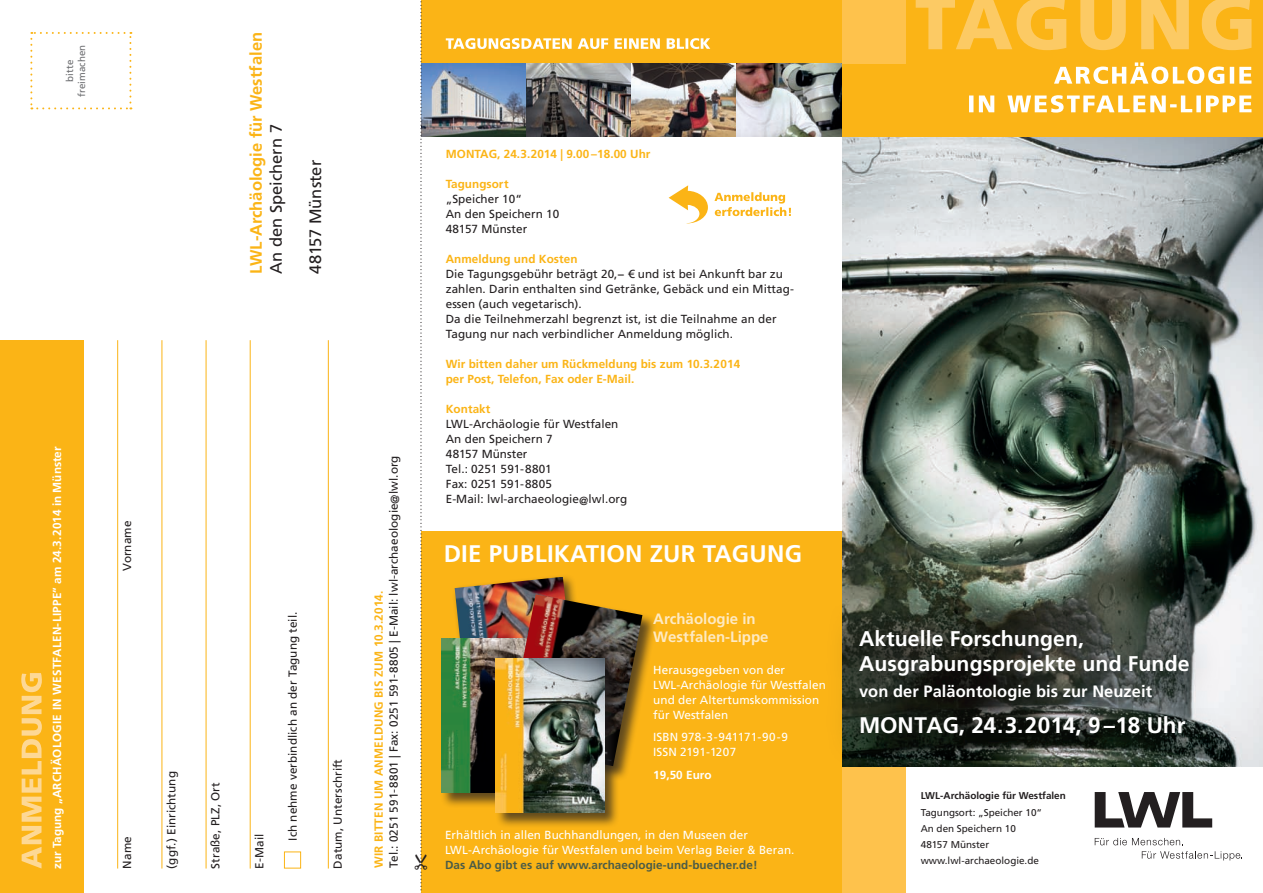
<style>
.page{position:relative;width:1263px;height:893px;background:#fff}
.page>*{position:absolute;margin:0;border:0;box-sizing:border-box;transform-origin:0 0}
.t1{font:700 24px "Frutiger LT Com";letter-spacing:.01em;color:#fff}
.t2{font:700 22.5px "Frutiger LT Com";color:#fff}
.t3{font:700 21.3px/25.2px "Frutiger LT Com";letter-spacing:.005em;color:#fff}
.t4{font:700 16.5px "Frutiger LT Com";color:#fbb416}
.t5{font:16.5px "Frutiger LT Com";color:#231f20}
.t6{font:700 16.35px "Frutiger LT Com";letter-spacing:.005em;color:#fff}
.t7{font:700 15px/18px "Frutiger LT Com";color:#feeac3}
.t8{font:11.7px/15px "Frutiger LT Com";letter-spacing:.005em;color:#231f20}
.t9{font:11.7px/15px "Frutiger LT Com";letter-spacing:.005em;color:#fff}
.t10{font:700 11.7px/15px "Frutiger LT Com";letter-spacing:.005em;color:#fbb416}
.t11{font:700 11.7px "Frutiger LT Com";letter-spacing:.005em;color:#fff}
.t12{font:700 11.7px "Frutiger LT Com";letter-spacing:.005em;color:#4c5c46}
.t13{font:9.9px/16.2px "Frutiger LT Com";color:#231f20}
.t14{font:700 9.9px "Frutiger LT Com";color:#231f20}
.t15{font:9.75px/12px "Frutiger LT Com";letter-spacing:.005em;color:#6c6d70;text-align:center}
</style>
<div class="page">
<div style="left:842px;top:766px;width:64px;height:127px;background:#fec24c"></div>
<img style="left:842px;top:136px;width:421px;height:630px">
<div style="left:421px;top:531px;width:421px;height:362px;background:#fbb416"></div>
<svg style="left:30px;top:32px;width:101px;height:77px"></svg>
<div style="left:842px;top:0;width:421px;height:136px;background:#fbb416"></div>
<svg style="left:916px;top:0;width:335px;height:50px"></svg>
<svg style="left:969px;top:95px;width:282px;height:18px"></svg>
<svg style="left:1054px;top:62px;width:197px;height:22px"></svg>
<img style="left:455px;top:577px;width:120px;height:61px">
<div style="left:440px;top:638px;width:126px;height:170px;background:#231f20;opacity:.7"></div>
<img style="left:441px;top:638px;width:65px;height:154px">
<div style="left:506px;top:594px;width:151px;height:187px;background:#231f20;opacity:.7"></div>
<img style="left:506px;top:594px;width:136px;height:172px">
<div style="left:0;top:340px;width:84px;height:553px;background:#fbb416"></div>
<hr style="left:117px;top:340px;width:1px;height:528px;background:#fbb416">
<hr style="left:162px;top:340px;width:1px;height:528px;background:#fbb416">
<hr style="left:206px;top:340px;width:1px;height:528px;background:#fbb416">
<hr style="left:250px;top:340px;width:1px;height:528px;background:#fbb416">
<hr style="left:328px;top:340px;width:1px;height:528px;background:#fbb416">
<div style="left:284px;top:851px;width:17px;height:17px;border:1px solid #fbb416"></div>
<svg style="left:669px;top:185px;width:39px;height:38px"></svg>
<div style="left:495px;top:658px;width:125px;height:170px;background:#231f20;opacity:.7"></div>
<img style="left:495px;top:659px;width:109px;height:154px">
<svg style="left:1095px;top:792px;width:117px;height:35px"></svg>
<svg style="left:1095px;top:838px;width:88px;height:7px"></svg>
<svg style="left:1142px;top:851px;width:100px;height:9px"></svg>
<div style="left:842px;top:0;width:64px;height:64px;background:#fec24c"></div>
<div style="left:421px;top:0;width:421px;height:64px;background:#fbb416"></div>
<img style="left:427px;top:64px;width:415px;height:72px">
<svg style="left:446px;top:38px;width:264px;height:11px"></svg>
<svg style="left:714px;top:192px;width:77px;height:24px"></svg>
<svg style="left:842px;top:598px;width:378px;height:169px;background:#373d36"></svg>
<svg style="left:21px;top:673px;width:21px;height:195px"></svg>
<svg style="left:420px;top:1px;width:7px;height:892px"></svg>
<p class="t15" style="left:64px;top:97px;width:53px;rotate:-90deg">bitte freimachen</p>
<h3 class="t4" style="left:246px;top:274px;width:243px;rotate:-90deg">LWL-Archäologie für Westfalen</h3>
<h3 class="t5" style="left:266px;top:274px;width:151px;rotate:-90deg">An den Speichern 7</h3>
<h3 class="t5" style="left:306px;top:274px;width:115px;rotate:-90deg">48157 Münster</h3>
<p class="t11" style="left:50px;top:868px;width:423px;rotate:-90deg">zur Tagung „ARCHÄOLOGIE IN WESTFALEN-LIPPE“ am 24.3.2014 in Münster</p>
<p class="t8" style="left:120px;top:571px;width:51px;rotate:-90deg">Vorname</p>
<p class="t8" style="left:120px;top:868px;width:34px;rotate:-90deg">Name</p>
<p class="t8" style="left:164px;top:868px;width:99px;rotate:-90deg">(ggf.) Einrichtung</p>
<p class="t8" style="left:208px;top:868px;width:88px;rotate:-90deg">Straße, PLZ, Ort</p>
<p class="t8" style="left:252px;top:868px;width:36px;rotate:-90deg">E-Mail</p>
<p class="t8" style="left:285px;top:841px;width:231px;rotate:-90deg">Ich nehme verbindlich an der Tagung teil.</p>
<p class="t8" style="left:330px;top:868px;width:111px;rotate:-90deg">Datum, Unterschrift</p>
<p class="t8" style="left:386px;top:868px;width:414px;rotate:-90deg">Tel.: 0251 591-8801 | Fax: 0251 591-8805 | E-Mail: lwl-archaeologie@lwl.org</p>
<p class="t10" style="left:371px;top:868px;width:278px;rotate:-90deg">WIR BITTEN UM ANMELDUNG BIS ZUM 10.3.2014.</p>
<p class="t10" style="left:446px;top:147px;width:206px">MONTAG, 24.3.2014 | 9.00 –18.00 Uhr</p>
<p class="t10" style="left:446px;top:177px;width:64px">Tagungsort</p>
<p class="t8" style="left:446px;top:192px;width:115px">„Speicher 10“<br>An den Speichern 10<br>48157 Münster</p>
<p class="t10" style="left:446px;top:252px;width:133px">Anmeldung und Kosten</p>
<p class="t8" style="left:446px;top:267px;width:350px">Die Tagungsgebühr beträgt 20,− € und ist bei Ankunft bar zu zahlen. Darin enthalten sind Getränke, Gebäck und ein Mittag&shy;essen (auch vegetarisch).<br>Da die Teilnehmerzahl begrenzt ist, ist die Teilnahme an der Tagung nur nach verbindlicher Anmeldung möglich.</p>
<p class="t10" style="left:446px;top:357px;width:296px">Wir bitten daher um Rückmeldung bis zum 10.3.2014 per Post, Telefon, Fax oder E-Mail.</p>
<p class="t10" style="left:446px;top:402px;width:46px">Kontakt</p>
<p class="t8" style="left:446px;top:417px;width:183px">LWL-Archäologie für Westfalen<br>An den Speichern 7<br>48157 Münster<br>Tel.: 0251 591-8801<br>Fax: 0251 591-8805<br>E-Mail: lwl-archaeologie@lwl.org</p>
<h1 class="t1" style="left:444px;top:540px;width:360px">DIE PUBLIKATION ZUR TAGUNG</h1>
<p class="t7" style="left:653px;top:609px;width:117px">Archäologie in<br>Westfalen-Lippe</p>
<p class="t9" style="left:653px;top:662px;width:174px">Herausgegeben von der<br>LWL-Archäologie für Westfalen und der Altertumskommission für Westfalen</p>
<p class="t9" style="left:653px;top:730px;width:136px">ISBN 978-3-941171-90-9<br>ISSN 2191-1207</p>
<p class="t11" style="left:653px;top:768px;width:60px">19,50 Euro</p>
<p class="t9" style="left:445px;top:827px;width:351px">Erhältlich in allen Buchhandlungen, in den Museen der<br>LWL-Archäologie für Westfalen und beim Verlag Beier &amp; Beran.</p>
<p class="t12" style="left:445px;top:858px;width:314px">Das Abo gibt es auf www.archaeologie-und-buecher.de!</p>
<h3 class="t3" style="left:859px;top:626px;width:332px">Aktuelle Forschungen,<br>Ausgrabungsprojekte und Funde</h3>
<h3 class="t6" style="left:859px;top:681px;width:295px">von der Paläontologie bis zur Neuzeit</h3>
<h2 class="t2" style="left:859px;top:712px;width:328px">MONTAG, 24.3.2014, 9 –18 Uhr</h2>
<p class="t14" style="left:921px;top:790px;width:147px">LWL-Archäologie für Westfalen</p>
<p class="t13" style="left:921px;top:804px;width:123px">Tagungsort: „Speicher 10“<br>An den Speichern 10<br>48157 Münster www.lwl-archaeologie.de</p>
</div>
